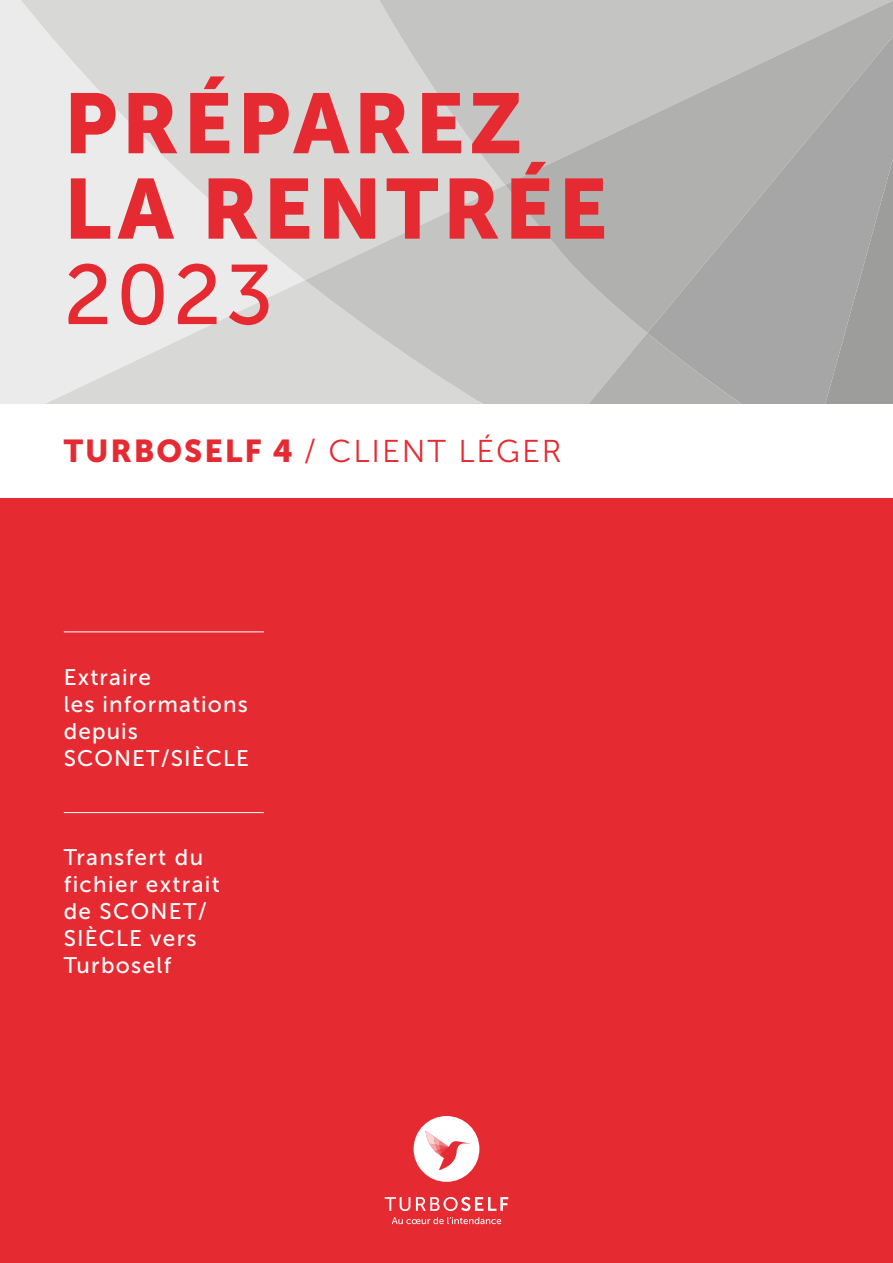
<style>
.page{position:relative;width:893px;height:1263px;background:#fff}
.page>*{position:absolute;margin:0;border:0;box-sizing:border-box;transform-origin:0 0}
.t1{font:84.3px/85.3px "Museo Sans 900";letter-spacing:.05em;color:#e62a32}
.t2{font:84.3px "Museo Sans 500";color:#e62a32}
.t3{font:31.5px "Museo Sans 300";letter-spacing:.06em;color:#e62a32}
.t4{font:22.5px/27px "Museo Sans 500";letter-spacing:.05em;color:#fff}
.s1{font-family:"Museo Sans 900"}
</style>
<div class="page">
<div style="left:0;top:497px;width:893px;height:766px;background:#e62a32"></div>
<svg style="left:385px;top:1197px;width:25px;height:14px"></svg>
<svg style="left:416px;top:1197px;width:92px;height:14px"></svg>
<svg style="left:392px;top:1217px;width:109px;height:7px"></svg>
<svg style="left:414px;top:1116px;width:65px;height:66px"></svg>
<hr style="left:64px;top:631px;width:200px;height:1px;background:#fff">
<hr style="left:64px;top:812px;width:200px;height:1px;background:#fff">
<svg style="left:647px;top:333px;width:246px;height:71px;background:#a5a5a5"></svg>
<svg style="left:647px;top:185px;width:246px;height:148px;background:#a7a7a7"></svg>
<svg style="left:505px;top:185px;width:142px;height:219px;background:#b9b9b8"></svg>
<svg style="left:305px;top:280px;width:252px;height:124px;background:#cbcbca"></svg>
<svg style="left:505px;top:0;width:388px;height:185px;background:#b8b8b7"></svg>
<svg style="left:305px;top:0;width:200px;height:280px;background:#d0d0cf"></svg>
<svg style="left:0;top:0;width:305px;height:404px;background:#e2e2e1"></svg>
<h1 class="t1" style="left:64px;top:81px;width:545px">PRÉPAREZ<br>LA RENTRÉE</h1>
<h1 class="t2" style="left:64px;top:249px;width:211px">2023</h1>
<h2 class="t3" style="left:64px;top:434px;width:499px"><span class="s1">TURBOSELF 4</span> / CLIENT LÉGER</h2>
<p class="t4" style="left:64px;top:663px;width:187px">Extraire<br>les informations depuis<br>SCONET/SIÈCLE</p>
<p class="t4" style="left:64px;top:844px;width:158px">Transfert du fichier extrait de SCONET/<br>SIÈCLE vers<br>Turboself</p>
</div>
